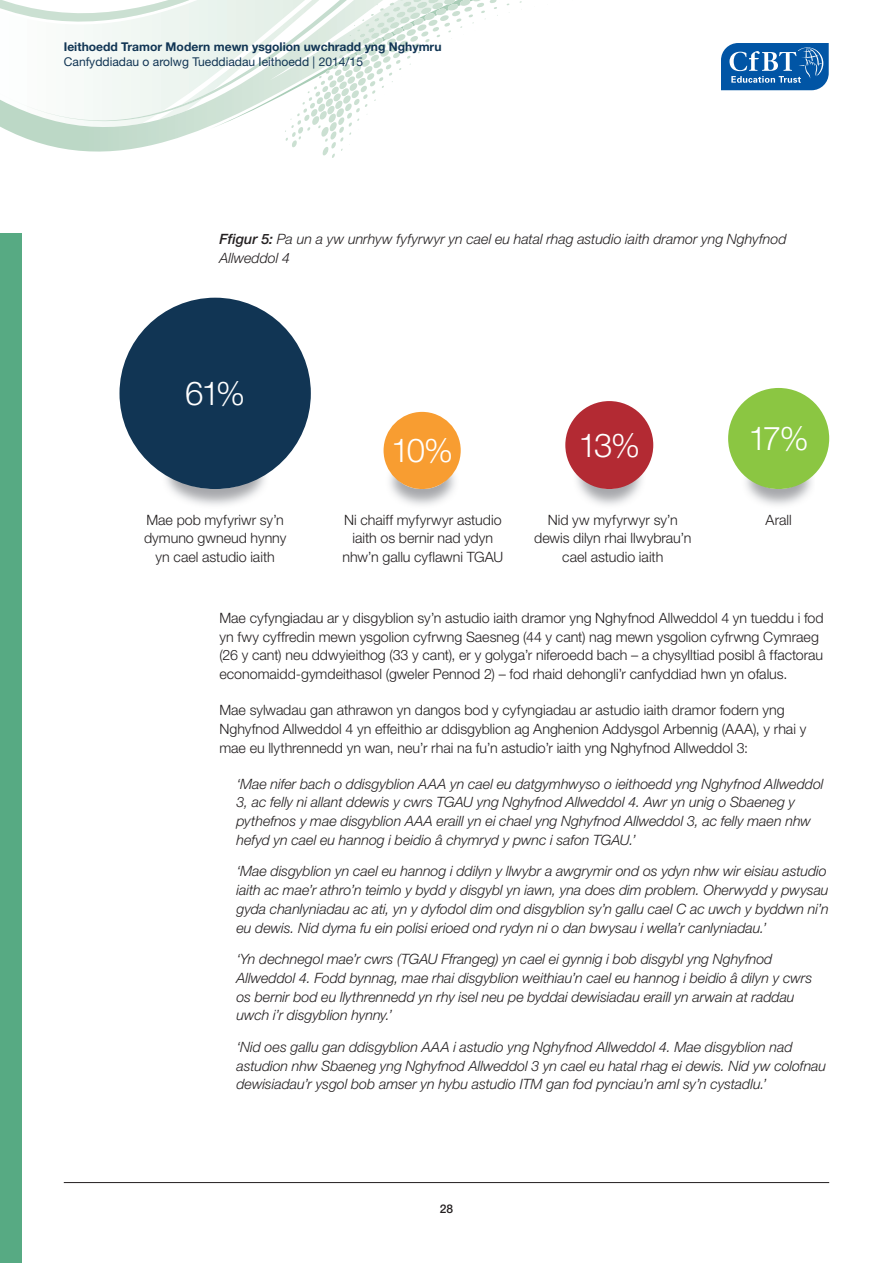
<style>
.page{position:relative;width:893px;height:1263px;background:#fff}
.page>*{position:absolute;margin:0;border:0;box-sizing:border-box;transform-origin:0 0}
.t1{font:300 33px "Helvetica Neue LT Std";letter-spacing:-.085em;color:#fff}
.t2{font:italic 300 14.25px/18.8px "Helvetica Neue LT Std";color:#231f20}
.t3{font:300 14.25px/18.8px "Helvetica Neue LT Std";color:#231f20;text-align:center}
.t4{font:700 12.15px "Helvetica Neue LT Std";color:#113554}
.t5{font:12.15px "Helvetica Neue LT Std";color:#113554}
.t6{font:500 12px "Helvetica Neue LT Std";color:#231f20}
.s1{font-weight:500}
</style>
<div class="page">
<svg style="left:11px;top:132px;width:183px;height:20px"></svg>
<svg style="left:285px;top:132px;width:66px;height:26px"></svg>
<svg style="left:0;top:0;width:522px;height:132px"></svg>
<hr style="left:64px;top:1182px;width:765px;height:1px;background:#231f20">
<div style="left:0;top:234px;width:21px;height:1029px;background:#57aa83"></div>
<svg style="left:721px;top:43px;width:108px;height:47px"></svg>
<img style="left:574px;top:471px;width:71px;height:34px">
<div style="left:565px;top:401px;width:88px;height:88px;background:#b32a33;border-radius:50%"></div>
<img style="left:162px;top:473px;width:106px;height:32px">
<div style="left:119px;top:298px;width:192px;height:191px;background:#113554;border-radius:50%"></div>
<img style="left:745px;top:474px;width:70px;height:31px">
<div style="left:728px;top:388px;width:101px;height:101px;background:#8bc642;border-radius:50%"></div>
<img style="left:384px;top:457px;width:72px;height:48px">
<div style="left:384px;top:412px;width:77px;height:77px;background:#f89d31;border-radius:50%"></div>
<p class="t4" style="left:64px;top:39px;width:379px">Ieithoedd Tramor Modern mewn ysgolion uwchradd yng Nghymru</p>
<p class="t5" style="left:64px;top:55px;width:301px">Canfyddiadau o arolwg Tueddiadau Ieithoedd | 2014/15</p>
<p class="t2" style="left:219px;top:229px;width:569px"><span class="s1">Ffigur 5:</span> Pa un a yw unrhyw fyfyrwyr yn cael eu hatal rhag astudio iaith dramor yng Nghyfnod<br>Allweddol 4</p>
<h1 class="t1" style="left:185px;top:373px;width:62px">61%</h1>
<h1 class="t1" style="left:391px;top:430px;width:64px">10%</h1>
<h1 class="t1" style="left:748px;top:418px;width:62px">17%</h1>
<h1 class="t1" style="left:578px;top:425px;width:63px">13%</h1>
<p class="t3" style="left:144px;top:510px;width:144px">Mae pob myfyriwr sy’n dymuno gwneud hynny yn cael astudio iaith</p>
<p class="t3" style="left:342px;top:510px;width:162px">Ni chaiff myfyrwyr astudio iaith os bernir nad ydyn nhw’n gallu cyflawni TGAU</p>
<p class="t3" style="left:534px;top:510px;width:159px">Nid yw myfyrwyr sy’n dewis dilyn rhai llwybrau’n cael astudio iaith</p>
<p class="t3" style="left:766px;top:510px;width:28px">Arall</p>
<p class="t3" style="left:219px;top:608px;width:606px;text-align:left">Mae cyfyngiadau ar y disgyblion sy’n astudio iaith dramor yng Nghyfnod Allweddol 4 yn tueddu i fod yn fwy cyffredin mewn ysgolion cyfrwng Saesneg (44 y cant) nag mewn ysgolion cyfrwng Cymraeg (26 y cant) neu ddwyieithog (33 y cant), er y golyga’r niferoedd bach – a chysylltiad posibl â ffactorau economaidd-gymdeithasol (gweler Pennod 2) – fod rhaid dehongli’r canfyddiad hwn yn ofalus.</p>
<p class="t3" style="left:219px;top:700px;width:588px;text-align:left">Mae sylwadau gan athrawon yn dangos bod y cyfyngiadau ar astudio iaith dramor fodern yng<br>Nghyfnod Allweddol 4 yn effeithio ar ddisgyblion ag Anghenion Addysgol Arbennig (AAA), y rhai y mae eu llythrennedd yn wan, neu’r rhai na fu’n astudio’r iaith yng Nghyfnod Allweddol 3:</p>
<p class="t2" style="left:236px;top:774px;width:589px">‘Mae nifer bach o ddisgyblion AAA yn cael eu datgymhwyso o ieithoedd yng Nghyfnod Allweddol 3, ac felly ni allant ddewis y cwrs TGAU yng Nghyfnod Allweddol 4. Awr yn unig o Sbaeneg y pythefnos y mae disgyblion AAA eraill yn ei chael yng Nghyfnod Allweddol 3, ac felly maen nhw hefyd yn cael eu hannog i beidio â chymryd y pwnc i safon TGAU.’</p>
<p class="t2" style="left:236px;top:862px;width:594px">‘Mae disgyblion yn cael eu hannog i ddilyn y llwybr a awgrymir ond os ydyn nhw wir eisiau astudio iaith ac mae’r athro’n teimlo y bydd y disgybl yn iawn, yna does dim problem. Oherwydd y pwysau gyda chanlyniadau ac ati, yn y dyfodol dim ond disgyblion sy’n gallu cael C ac uwch y byddwn ni’n eu dewis. Nid dyma fu ein polisi erioed ond rydyn ni o dan bwysau i wella’r canlyniadau.’</p>
<p class="t2" style="left:236px;top:949px;width:577px">‘Yn dechnegol mae’r cwrs (TGAU Ffrangeg) yn cael ei gynnig i bob disgybl yng Nghyfnod Allweddol 4. Fodd bynnag, mae rhai disgyblion weithiau’n cael eu hannog i beidio â dilyn y cwrs os bernir bod eu llythrennedd yn rhy isel neu pe byddai dewisiadau eraill yn arwain at raddau uwch i’r disgyblion hynny.’</p>
<p class="t2" style="left:236px;top:1037px;width:591px">‘Nid oes gallu gan ddisgyblion AAA i astudio yng Nghyfnod Allweddol 4. Mae disgyblion nad astudion nhw Sbaeneg yng Nghyfnod Allweddol 3 yn cael eu hatal rhag ei dewis. Nid yw colofnau dewisiadau’r ysgol bob amser yn hybu astudio ITM gan fod pynciau’n aml sy’n cystadlu.’</p>
<p class="t6" style="left:440px;top:1202px;width:15px">28</p>
</div>
